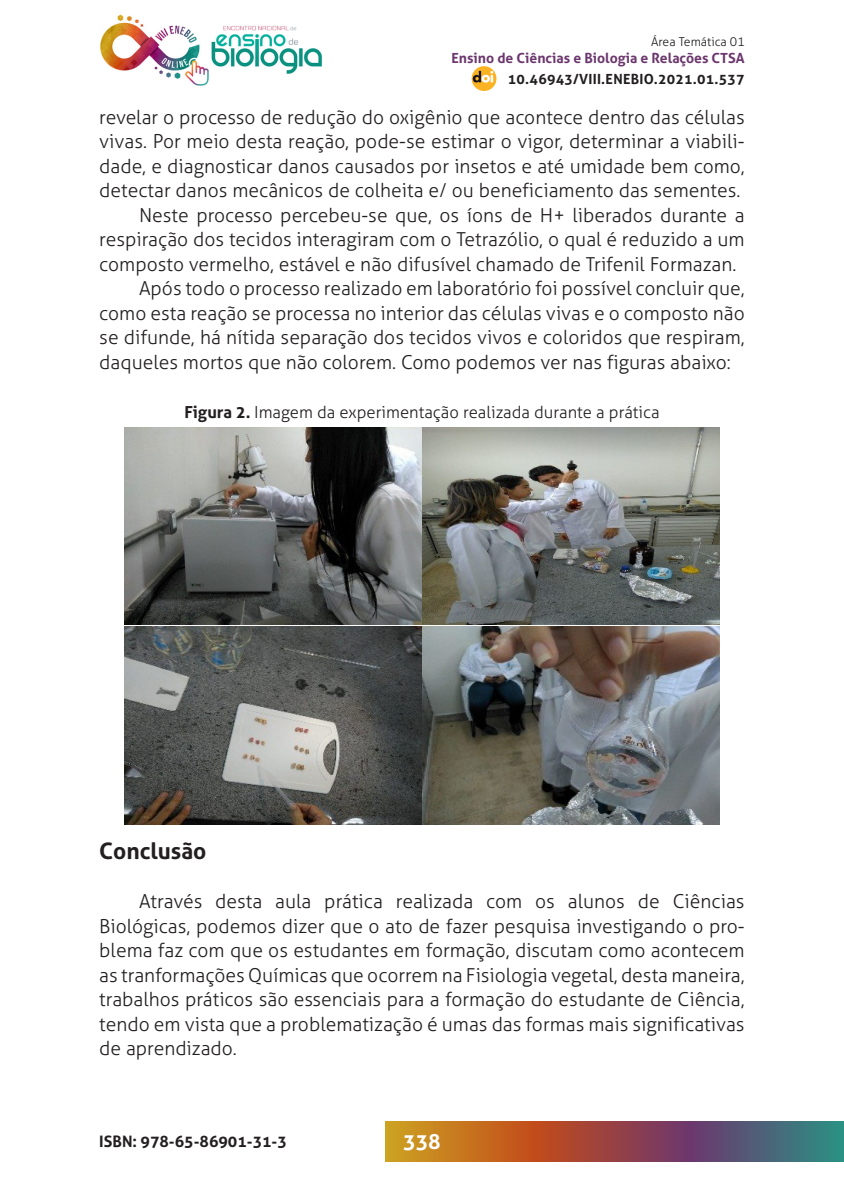
<style>
.page{position:relative;width:844px;height:1191px;background:#fff}
.page>*{position:absolute;margin:0;border:0;box-sizing:border-box;transform-origin:0 0}
._5_SUBTÍTULO{font:700 22.75px "Aller";color:#231f20}
.t1{font:700 21px "Aller";color:#fff}
._2_CORPO{font:300 19.25px/24.5px "Aller";color:#231f20;text-align:justify}
._7_LEGENDAS{font:300 16.62px "Aller";color:#231f20}
.t2{font:700 15.75px "Aller";color:#231f20}
.t3{font:700 14px "Aller";color:#6c376e}
.t4{font:700 14px "Aller";letter-spacing:.02em;color:#231f20}
.t5{font:300 12.25px "Aller";color:#231f20}
.s1{font-weight:700}
</style>
<div class="page">
<img style="left:100px;top:14px;width:109px;height:72px">
<img style="left:211px;top:25px;width:111px;height:49px">
<svg style="left:385px;top:1121px;width:458px;height:40px;background:#8d5e49"></svg>
<div style="left:471px;top:66px;width:25px;height:25px;background:#fbb323;border-radius:50%"></div>
<svg style="left:472px;top:71px;width:21px;height:12px"></svg>
<img style="left:124px;top:427px;width:297px;height:198px">
<img style="left:423px;top:427px;width:296px;height:198px">
<img style="left:124px;top:627px;width:297px;height:197px">
<img style="left:423px;top:627px;width:296px;height:197px">
<p class="t5" style="left:651px;top:34px;width:95px">Área Temática 01</p>
<p class="t3" style="left:451px;top:49px;width:294px">Ensino de Ciências e Biologia e Relações CTSA</p>
<p class="t4" style="left:508px;top:70px;width:238px">10.46943/VIII.ENEBIO.2021.01.537</p>
<p class="_2_CORPO" style="left:99px;top:105px;width:646px">revelar o processo de redução do oxigênio que acontece dentro das células vivas. Por meio desta reação, pode-se estimar o vigor, determinar a viabili&shy;dade, e diagnosticar danos causados por insetos e até umidade bem como, detectar danos mecânicos de colheita e/ ou beneficiamento das sementes.</p>
<p class="_2_CORPO" style="left:99px;top:203px;width:646px;text-indent:40px">Neste processo percebeu-se que, os íons de H+ liberados durante a respiração dos tecidos interagiram com o Tetrazólio, o qual é reduzido a um composto vermelho, estável e não difusível chamado de Trifenil Formazan.</p>
<p class="_2_CORPO" style="left:99px;top:276px;width:646px;text-indent:40px">Após todo o processo realizado em laboratório foi possível concluir que, como esta reação se processa no interior das células vivas e o composto não se difunde, há nítida separação dos tecidos vivos e coloridos que respiram, daqueles mortos que não colorem. Como podemos ver nas figuras abaixo:</p>
<p class="_7_LEGENDAS" style="left:184px;top:402px;width:476px"><span class="s1">Figura 2.</span> Imagem da experimentação realizada durante a prática</p>
<p class="_5_SUBTÍTULO" style="left:99px;top:837px;width:109px">Conclusão</p>
<p class="_2_CORPO" style="left:99px;top:889px;width:646px;text-indent:40px">Através desta aula prática realizada com os alunos de Ciências Biológicas, podemos dizer que o ato de fazer pesquisa investigando o pro&shy;blema faz com que os estudantes em formação, discutam como acontecem as tranformações Químicas que ocorrem na Fisiologia vegetal, desta maneira, trabalhos práticos são essenciais para a formação do estudante de Ciência, tendo em vista que a problematização é umas das formas mais significativas de aprendizado.</p>
<p class="t2" style="left:99px;top:1131px;width:189px">ISBN: 978-65-86901-31-3</p>
<p class="t1" style="left:403px;top:1128px;width:39px">338</p>
</div>
